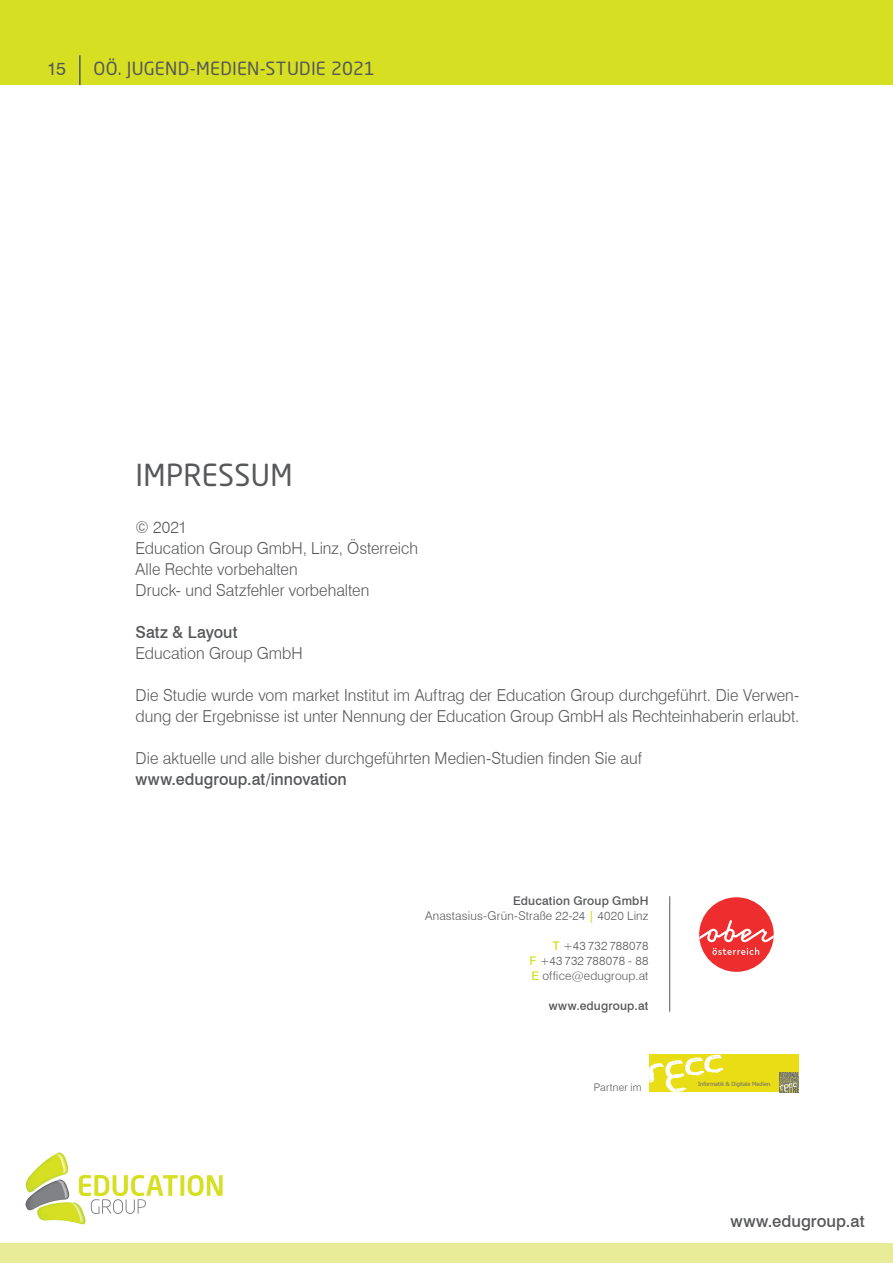
<style>
.page{position:relative;width:893px;height:1263px;background:#fff}
.page>*{position:absolute;margin:0;border:0;box-sizing:border-box;transform-origin:0 0}
.t1{font:30px "Neo Sans W1 G";letter-spacing:.015em;color:#57585a}
.t2{font:18px "Neo Sans W1 G";letter-spacing:.015em;color:#57585a}
.t3{font:18px "Swiss 721 BT";color:#57585a}
.t4{font:300 16.5px/21px "Swiss 721 BT";color:#57585a}
.t5{font:500 16.5px "Swiss 721 BT";color:#57585a}
.t6{font:300 12px/15px "Swiss 721 BT";letter-spacing:.015em;color:#57585a;text-align:right}
.t7{font:500 12px "Swiss 721 BT";letter-spacing:.015em;color:#57585a}
.t8{font:300 10.5px "Swiss 721 BT";letter-spacing:.02em;color:#57585a}
.t9{font:5.7px "Tahoma";color:#6d6e71}
.s1{font-weight:500}
.s2{font-weight:500;color:#d6df21}
</style>
<div class="page">
<div style="left:0;top:0;width:893px;height:85px;background:#d6df21"></div>
<div style="left:0;top:1243px;width:893px;height:20px;background:#e8ec99"></div>
<hr style="left:79px;top:55px;width:2px;height:30px;background:#57585a">
<svg style="left:180px;top:1175px;width:4px;height:21px"></svg>
<svg style="left:188px;top:1175px;width:35px;height:21px"></svg>
<svg style="left:26px;top:1152px;width:152px;height:72px"></svg>
<hr style="left:669px;top:896px;width:1px;height:115px;background:#57585a">
<div style="left:649px;top:1055px;width:149px;height:37px;background:#e9dd15"></div>
<img style="left:779px;top:1073px;width:19px;height:19px">
<svg style="left:649px;top:1055px;width:74px;height:37px"></svg>
<div style="left:699px;top:897px;width:75px;height:75px;background:#ee2d2e;border-radius:50%"></div>
<svg style="left:699px;top:920px;width:75px;height:35px"></svg>
<p class="t3" style="left:47px;top:57px;width:20px">15</p>
<p class="t2" style="left:94px;top:57px;width:283px">OÖ. JUGEND-MEDIEN-STUDIE 2021</p>
<h1 class="t1" style="left:136px;top:457px;width:158px">IMPRESSUM</h1>
<p class="t4" style="left:136px;top:516px;width:284px">© 2021<br>Education Group GmbH, Linz, Österreich<br>Alle Rechte vorbehalten<br>Druck- und Satzfehler vorbehalten</p>
<p class="t5" style="left:136px;top:622px;width:103px">Satz &amp; Layout</p>
<p class="t4" style="left:136px;top:642px;width:169px">Education Group GmbH</p>
<p class="t4" style="left:136px;top:684px;width:665px">Die Studie wurde vom market Institut im Auftrag der Education Group durchgeführt. Die Verwen&shy;dung der Ergebnisse ist unter Nennung der Education Group GmbH als Rechteinhaberin erlaubt.</p>
<p class="t4" style="left:136px;top:747px;width:508px">Die aktuelle und alle bisher durchgeführten Medien-Studien finden Sie auf</p>
<p class="t5" style="left:136px;top:769px;width:213px">www.edugroup.at/innovation</p>
<p class="t6" style="left:425px;top:893px;width:225px"><span class="s1">Education Group GmbH<br></span>Anastasius-Grün-Straße 22-24 <span class="s2">|</span> 4020 Linz</p>
<p class="t6" style="left:529px;top:938px;width:121px;text-align:justify;text-indent:24px"><span class="s2">T</span> +43 732 788078<br><span class="s2">F</span> +43 732 788078 - 88<br><span class="s2">E</span> office@edugroup.at</p>
<p class="t7" style="left:549px;top:999px;width:101px">www.edugroup.at</p>
<p class="t8" style="left:594px;top:1081px;width:49px">Partner im</p>
<p class="t9" style="left:698px;top:1080px;width:74px">Informatik &amp; Digitale Medien</p>
<p class="t5" style="left:730px;top:1211px;width:136px">www.edugroup.at</p>
</div>
